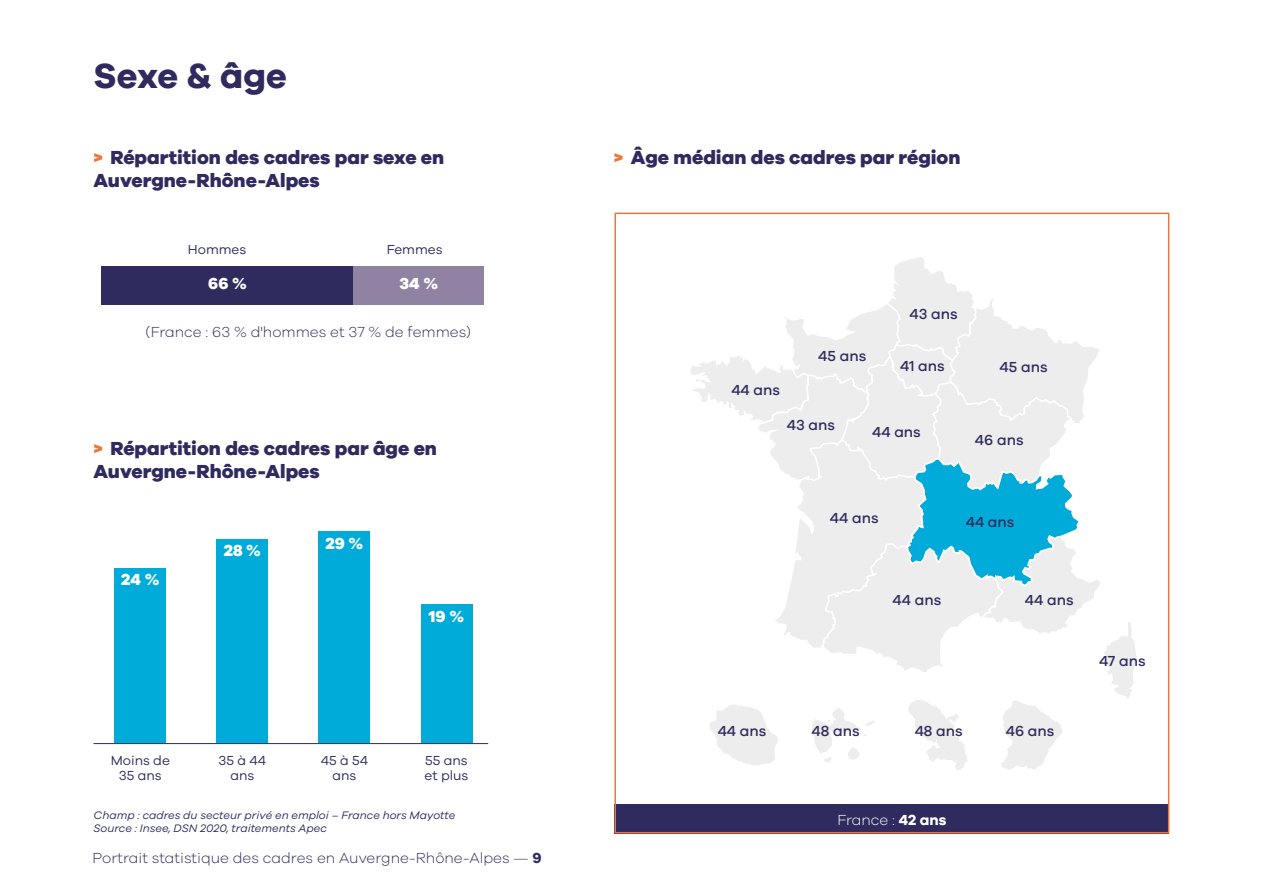
<style>
.page{position:relative;width:1263px;height:893px;background:#fff}
.page>*{position:absolute;margin:0;border:0;box-sizing:border-box;transform-origin:0 0}
.t1{font:700 36px "Galano Grotesque";color:#2f2b5f}
.t2{font:800 19.5px/22.5px "Galano Grotesque";color:#2f2b5f}
.t3{font:800 16.5px "Galano Grotesque";color:#fff}
.t4{font:300 15px "Galano Grotesque";color:#2f2b5f}
.t5{font:500 15px "Galano Grotesque";color:#2f2b5f}
.t6{font:300 15px "Galano Grotesque";color:#fff}
.t7{font:13.5px/15px "Galano Grotesque";color:#2f2b5f;text-align:center}
.t8{font:italic 11.25px/13.5px "Galano Grotesque";color:#2f2b5f}
.s1{color:#ee763b}
.s2{font-weight:700}
</style>
<div class="page">
<div style="left:614px;top:804px;width:555px;height:29px;background:#2f2b5f"></div>
<div style="left:101px;top:266px;width:253px;height:38px;background:#2f2b5f"></div>
<div style="left:354px;top:266px;width:130px;height:38px;background:#9082a3"></div>
<div style="left:115px;top:568px;width:51px;height:175px;background:#00abda"></div>
<div style="left:217px;top:539px;width:51px;height:204px;background:#00abda"></div>
<div style="left:319px;top:531px;width:51px;height:212px;background:#00abda"></div>
<div style="left:421px;top:604px;width:51px;height:139px;background:#00abda"></div>
<hr style="left:94px;top:743px;width:394px;height:1px;background:#2f2b5f">
<div style="left:614px;top:213px;width:555px;height:620px;border:2px solid #ee763b"></div>
<svg style="left:690px;top:257px;width:447px;height:513px"></svg>
<h1 class="t1" style="left:94px;top:54px;width:195px">Sexe &amp; âge</h1>
<p class="t2" style="left:94px;top:146px;width:352px"><span class="s1">&gt;</span> Répartition des cadres par sexe en<br>Auvergne-Rhône-Alpes</p>
<p class="t2" style="left:614px;top:146px;width:348px"><span class="s1">&gt;</span> Âge médian des cadres par région</p>
<p class="t7" style="left:188px;top:242px;width:60px">Hommes</p>
<p class="t7" style="left:387px;top:242px;width:57px">Femmes</p>
<p class="t3" style="left:208px;top:274px;width:40px">66 %</p>
<p class="t3" style="left:400px;top:274px;width:40px">34%</p>
<p class="t4" style="left:146px;top:323px;width:327px">(France : 63 % d'hommes et 37 % de femmes)</p>
<p class="t2" style="left:94px;top:436px;width:345px"><span class="s1">&gt;</span> Répartition des cadres par âge en<br>Auvergne-Rhône-Alpes</p>
<p class="t3" style="left:121px;top:569px;width:40px">24 %</p>
<p class="t3" style="left:224px;top:540px;width:39px">28 %</p>
<p class="t3" style="left:325px;top:533px;width:39px">29 %</p>
<p class="t3" style="left:429px;top:606px;width:37px">19 %</p>
<p class="t7" style="left:111px;top:753px;width:61px">Moins de<br>35 ans</p>
<p class="t7" style="left:218px;top:753px;width:49px">35 à 44 ans</p>
<p class="t7" style="left:321px;top:753px;width:49px">45 à 54 ans</p>
<p class="t7" style="left:424px;top:753px;width:45px;text-align:left">55 ans et plus</p>
<p class="t8" style="left:94px;top:808px;width:363px">Champ : cadres du secteur privé en emploi – France hors Mayotte<br>Source : Insee, DSN 2020, traitements Apec</p>
<p class="t4" style="left:92px;top:849px;width:451px">Portrait statistique des cadres en Auvergne-Rhône-Alpes — <span class="s2">9</span></p>
<p class="t5" style="left:731px;top:381px;width:50px">44 ans</p>
<p class="t5" style="left:818px;top:347px;width:49px">45 ans</p>
<p class="t5" style="left:910px;top:305px;width:50px">43 ans</p>
<p class="t5" style="left:900px;top:357px;width:46px">41 ans</p>
<p class="t5" style="left:999px;top:358px;width:49px">45 ans</p>
<p class="t5" style="left:787px;top:416px;width:50px">43 ans</p>
<p class="t5" style="left:872px;top:423px;width:50px">44 ans</p>
<p class="t5" style="left:830px;top:509px;width:50px">44 ans</p>
<p class="t5" style="left:975px;top:431px;width:50px">46 ans</p>
<p class="t5" style="left:966px;top:512px;width:50px">44 ans</p>
<p class="t5" style="left:892px;top:591px;width:50px">44 ans</p>
<p class="t5" style="left:1025px;top:591px;width:50px">44 ans</p>
<p class="t5" style="left:718px;top:722px;width:50px">44 ans</p>
<p class="t5" style="left:811px;top:722px;width:50px">48 ans</p>
<p class="t5" style="left:915px;top:722px;width:50px">48 ans</p>
<p class="t5" style="left:1006px;top:722px;width:50px">46 ans</p>
<p class="t6" style="left:837px;top:810px;width:111px">France : <span class="s2">42 ans</span></p>
<p class="t5" style="left:1099px;top:652px;width:48px">47 ans</p>
</div>
